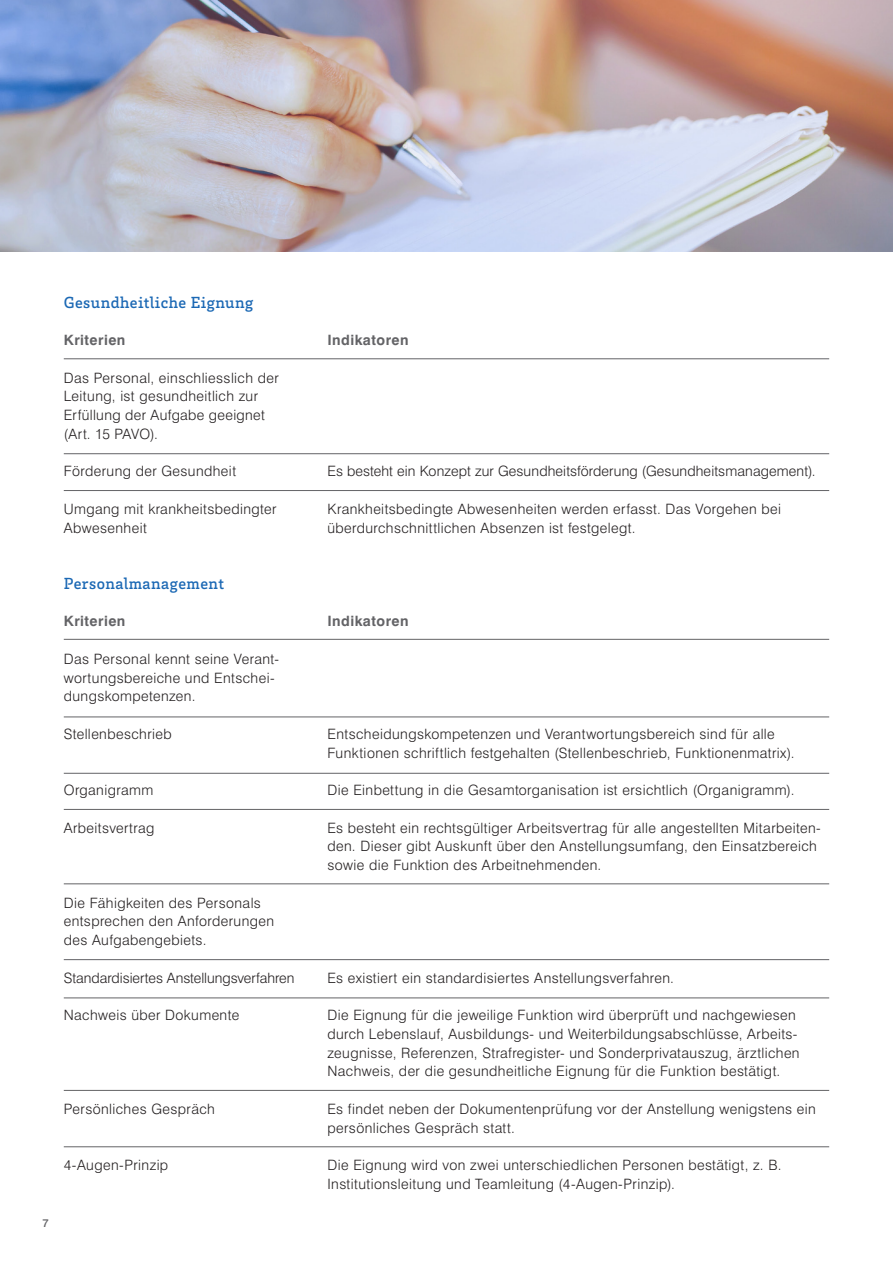
<style>
.page{position:relative;width:893px;height:1263px;background:#fff}
.page>*{position:absolute;margin:0;border:0;box-sizing:border-box;transform-origin:0 0}
.Untertitel_1{font:500 16.5px "Brix Slab";letter-spacing:.03em;color:#1b68b4}
.Text{font:300 14.25px/18.8px "Swiss 721 BT";letter-spacing:.03em;color:#231f20}
.Text-2{font:300 14.25px "Swiss 721 BT";letter-spacing:.01em;color:#231f20}
.Untertitel_2_Text{font:700 14.25px "Swiss 721 BT";letter-spacing:.03em;color:#636366}
.Text-3{font:300 14.25px "Swiss 721 BT";color:#231f20}
.t1{font:500 11.25px "Swiss 721 BT";color:#636366}
</style>
<div class="page">
<img style="left:0;top:0;width:893px;height:251px">
<hr style="left:64px;top:639px;width:765px;height:1px;background:#636366">
<hr style="left:64px;top:453px;width:765px;height:1px;background:#636366">
<hr style="left:64px;top:490px;width:765px;height:1px;background:#636366">
<hr style="left:64px;top:358px;width:765px;height:1px;background:#636366">
<hr style="left:64px;top:716px;width:765px;height:1px;background:#636366">
<hr style="left:64px;top:773px;width:765px;height:1px;background:#636366">
<hr style="left:64px;top:809px;width:765px;height:1px;background:#636366">
<hr style="left:64px;top:883px;width:765px;height:1px;background:#636366">
<hr style="left:64px;top:959px;width:765px;height:1px;background:#636366">
<hr style="left:64px;top:997px;width:765px;height:1px;background:#636366">
<hr style="left:64px;top:1090px;width:765px;height:1px;background:#636366">
<hr style="left:64px;top:1146px;width:765px;height:1px;background:#636366">
<p class="Untertitel_1" style="left:64px;top:291px;width:191px">Gesundheitliche Eignung</p>
<p class="Untertitel_2_Text" style="left:64px;top:331px;width:63px">Kriterien</p>
<p class="Text" style="left:64px;top:368px;width:217px">Das Personal, einschliesslich der<br>Leitung, ist gesundheitlich zur<br>Erfüllung der Aufgabe geeignet (Art. 15 PAVO).</p>
<p class="Text" style="left:64px;top:462px;width:174px">Förderung der Gesundheit</p>
<p class="Text" style="left:64px;top:499px;width:214px">Umgang mit krankheitsbedingter<br>Abwesenheit</p>
<p class="Untertitel_1" style="left:64px;top:573px;width:162px">Personalmanagement</p>
<p class="Untertitel_2_Text" style="left:64px;top:613px;width:63px">Kriterien</p>
<p class="Text" style="left:64px;top:649px;width:217px">Das Personal kennt seine Verant&shy;wortungsbereiche und Entschei&shy;dungskompetenzen.</p>
<p class="Text" style="left:64px;top:724px;width:109px">Stellenbeschrieb</p>
<p class="Text" style="left:64px;top:780px;width:91px">Organigramm</p>
<p class="Text" style="left:64px;top:818px;width:92px">Arbeitsvertrag</p>
<p class="Text" style="left:64px;top:893px;width:212px">Die Fähigkeiten des Personals entsprechen den Anforderungen des Aufgabengebiets.</p>
<p class="Text-3" style="left:64px;top:969px;width:232px">Standardisiertes Anstellungsverfahren</p>
<p class="Text" style="left:64px;top:1005px;width:177px">Nachweis über Dokumente</p>
<p class="Text" style="left:64px;top:1099px;width:153px">Persönliches Gespräch</p>
<p class="Text" style="left:64px;top:1155px;width:106px">4-Augen-Prinzip</p>
<p class="t1" style="left:43px;top:1216px;width:8px">7</p>
<p class="Untertitel_2_Text" style="left:327px;top:331px;width:83px">Indikatoren</p>
<p class="Text-2" style="left:327px;top:463px;width:490px">Es besteht ein Konzept zur Gesundheitsförderung (Gesundheitsmanagement).</p>
<p class="Text" style="left:327px;top:499px;width:455px">Krankheitsbedingte Abwesenheiten werden erfasst. Das Vorgehen bei überdurchschnittlichen Absenzen ist festgelegt.</p>
<p class="Untertitel_2_Text" style="left:327px;top:613px;width:83px">Indikatoren</p>
<p class="Text" style="left:327px;top:724px;width:469px">Entscheidungskompetenzen und Verantwortungsbereich sind für alle<br>Funktionen schriftlich festgehalten (Stellenbeschrieb, Funktionenmatrix).</p>
<p class="Text" style="left:327px;top:780px;width:469px">Die Einbettung in die Gesamtorganisation ist ersichtlich (Organigramm).</p>
<p class="Text" style="left:327px;top:818px;width:495px">Es besteht ein rechtsgültiger Arbeitsvertrag für alle angestellten Mitarbeiten&shy;den. Dieser gibt Auskunft über den Anstellungsumfang, den Einsatzbereich sowie die Funktion des Arbeitnehmenden.</p>
<p class="Text" style="left:327px;top:968px;width:348px">Es existiert ein standardisiertes Anstellungsverfahren.</p>
<p class="Text" style="left:327px;top:1005px;width:474px">Die Eignung für die jeweilige Funktion wird überprüft und nachgewiesen durch Lebenslauf, Ausbildungs- und Weiterbildungsabschlüsse, Arbeits&shy;zeugnisse, Referenzen, Strafregister- und Sonderprivatauszug, ärztlichen Nachweis, der die gesundheitliche Eignung für die Funktion bestätigt.</p>
<p class="Text" style="left:327px;top:1099px;width:490px">Es findet neben der Dokumentenprüfung vor der Anstellung wenigstens ein persönliches Gespräch statt.</p>
<p class="Text" style="left:327px;top:1155px;width:456px">Die Eignung wird von zwei unterschiedlichen Personen bestätigt, z. B.<br>Institutionsleitung und Teamleitung (4-Augen-Prinzip).</p>
</div>
